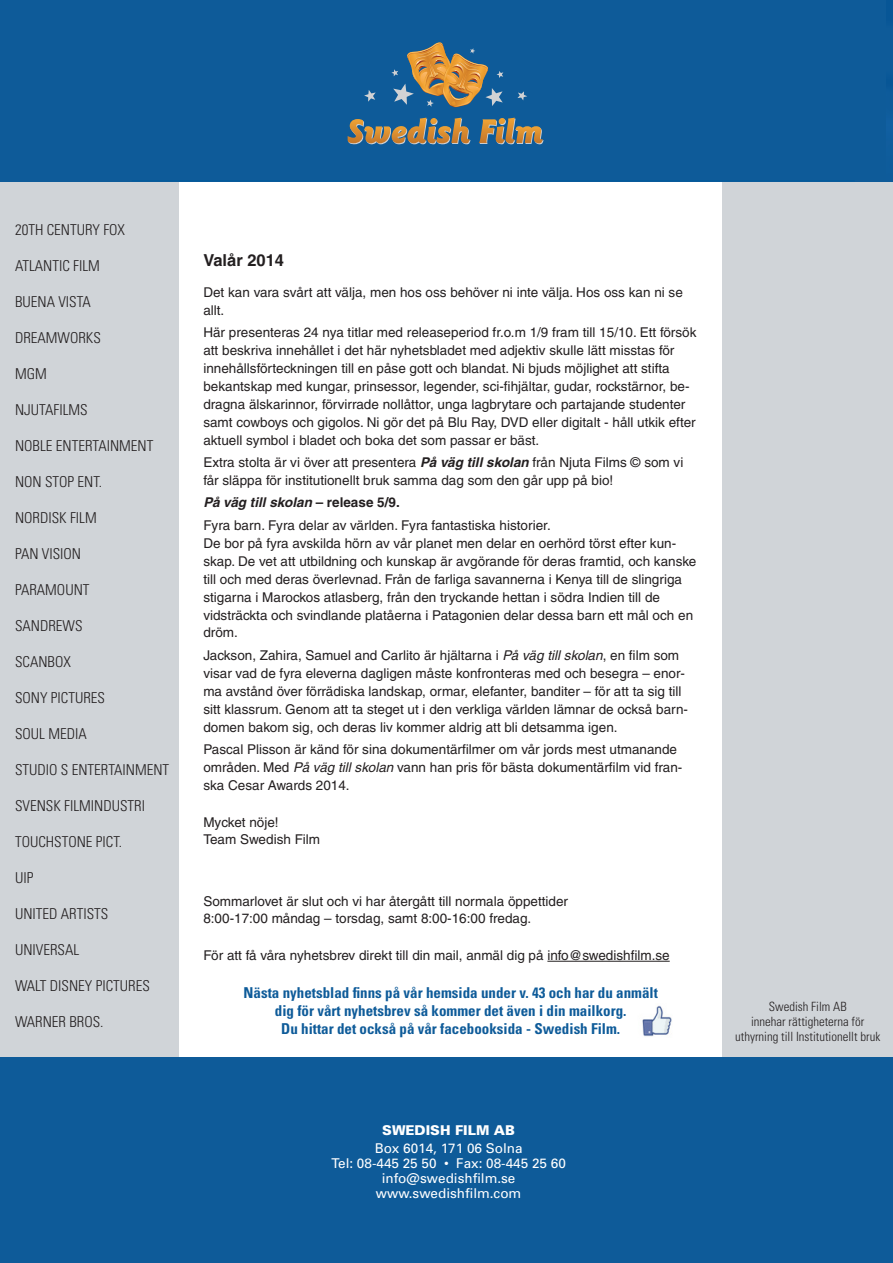
<style>
.page{position:relative;width:893px;height:1263px;background:#fff}
.page>*{position:absolute;margin:0;border:0;box-sizing:border-box;transform-origin:0 0}
.t1{font:700 16.5px "Helvetica";color:#231f20}
.t2{font:300 condensed 15px "Univers";color:#231f20}
.t3{font:700 condensed 15px/18px "Univers";color:#0e5b99;text-align:center}
.t4{font:13.5px/18px "Helvetica";color:#231f20}
.t5{font:13.5px/15px "Univers";color:#fff;text-align:center}
.t6{font:900 13.5px "Univers";color:#fff}
.t7{font:300 condensed 12.75px/15px "Univers";color:#231f20;text-align:center}
.s1{font-weight:700;font-style:italic}
.s2{font-weight:700}
.s3{font-style:italic}
</style>
<div class="page">
<hr style="left:547px;top:961px;width:123px;height:1px;background:#231f20">
<img style="left:642px;top:1005px;width:30px;height:32px">
<div style="left:0;top:181px;width:179px;height:1082px;background:#d0d4d8"></div>
<div style="left:723px;top:0;width:170px;height:1061px;background:#d0d4d8"></div>
<div style="left:0;top:1058px;width:893px;height:205px;background:#0e5b99"></div>
<div style="left:0;top:0;width:893px;height:181px;background:#0e5b99"></div>
<svg style="left:348px;top:118px;width:123px;height:26px"></svg>
<svg style="left:479px;top:118px;width:65px;height:26px"></svg>
<svg style="left:517px;top:91px;width:10px;height:9px"></svg>
<svg style="left:364px;top:90px;width:12px;height:12px"></svg>
<svg style="left:391px;top:42px;width:112px;height:66px"></svg>
<hr style="left:132px;top:180px;width:723px;height:1px;background:#005a9c">
<p class="t2" style="left:15px;top:221px;width:111px">20TH CENTURY FOX</p>
<p class="t2" style="left:15px;top:257px;width:86px">ATLANTIC FILM</p>
<p class="t2" style="left:15px;top:293px;width:77px">BUENA VISTA</p>
<p class="t2" style="left:15px;top:329px;width:87px">DREAMWORKS</p>
<p class="t2" style="left:15px;top:365px;width:33px">MGM</p>
<p class="t2" style="left:15px;top:401px;width:74px">NJUTAFILMS</p>
<p class="t2" style="left:15px;top:437px;width:140px">NOBLE ENTERTAINMENT</p>
<p class="t2" style="left:15px;top:473px;width:88px">NON STOP ENT.</p>
<p class="t2" style="left:15px;top:509px;width:83px">NORDISK FILM</p>
<p class="t2" style="left:15px;top:545px;width:68px">PAN VISION</p>
<p class="t2" style="left:15px;top:581px;width:76px">PARAMOUNT</p>
<p class="t2" style="left:15px;top:617px;width:69px">SANDREWS</p>
<p class="t2" style="left:15px;top:653px;width:57px">SCANBOX</p>
<p class="t2" style="left:15px;top:689px;width:91px">SONY PICTURES</p>
<p class="t2" style="left:15px;top:725px;width:73px">SOUL MEDIA</p>
<p class="t2" style="left:15px;top:761px;width:156px">STUDIO S ENTERTAINMENT</p>
<p class="t2" style="left:15px;top:797px;width:131px">SVENSK FILMINDUSTRI</p>
<p class="t2" style="left:15px;top:833px;width:108px">TOUCHSTONE PICT.</p>
<p class="t2" style="left:15px;top:869px;width:20px">UIP</p>
<p class="t2" style="left:15px;top:905px;width:95px">UNITED ARTISTS</p>
<p class="t2" style="left:15px;top:941px;width:66px">UNIVERSAL</p>
<p class="t2" style="left:15px;top:977px;width:136px">WALT DISNEY PICTURES</p>
<p class="t2" style="left:15px;top:1013px;width:90px">WARNER BROS.</p>
<p class="t1" style="left:203px;top:250px;width:82px">Valår 2014</p>
<p class="t4" style="left:203px;top:283px;width:481px">Det kan vara svårt att välja, men hos oss behöver ni inte välja. Hos oss kan ni se allt.</p>
<p class="t4" style="left:203px;top:323px;width:494px">Här presenteras 24 nya titlar med releaseperiod fr.o.m 1/9 fram till 15/10. Ett försök att beskriva innehållet i det här nyhetsbladet med adjektiv skulle lätt misstas för innehållsförteckningen till en påse gott och blandat. Ni bjuds möjlighet att stifta bekantskap med kungar, prinsessor, legender, sci-fihjältar, gudar, rockstärnor, be&shy;dragna älskarinnor, förvirrade nollåttor, unga lagbrytare och partajande studenter samt cowboys och gigolos. Ni gör det på Blu Ray, DVD eller digitalt - håll utkik efter aktuell symbol i bladet och boka det som passar er bäst.</p>
<p class="t4" style="left:203px;top:453px;width:481px">Extra stolta är vi över att presentera <span class="s1">På väg till skolan</span> från Njuta Films © som vi får släppa för institutionellt bruk samma dag som den går upp på bio!</p>
<p class="t4" style="left:203px;top:491px;width:349px;line-height:22.2px"><span class="s1">På väg till skolan</span> <span class="s2">– release 5/9.<br></span>Fyra barn. Fyra delar av världen. Fyra fantastiska historier.</p>
<p class="t4" style="left:203px;top:534px;width:495px">De bor på fyra avskilda hörn av vår planet men delar en oerhörd törst efter kun&shy;skap. De vet att utbildning och kunskap är avgörande för deras framtid, och kanske till och med deras överlevnad. Från de farliga savannerna i Kenya till de slingriga stigarna i Marockos atlasberg, från den tryckande hettan i södra Indien till de vidsträckta och svindlande platåerna i Patagonien delar dessa barn ett mål och en dröm.</p>
<p class="t4" style="left:203px;top:646px;width:486px">Jackson, Zahira, Samuel and Carlito är hjältarna i <span class="s3">På väg till skolan</span>, en film som visar vad de fyra eleverna dagligen måste konfronteras med och besegra – enor&shy;ma avstånd över förrädiska landskap, ormar, elefanter, banditer – för att ta sig till sitt klassrum. Genom att ta steget ut i den verkliga världen lämnar de också barn&shy;domen bakom sig, och deras liv kommer aldrig att bli detsamma igen.</p>
<p class="t4" style="left:203px;top:740px;width:480px">Pascal Plisson är känd för sina dokumentärfilmer om vår jords mest utmanande områden. Med <span class="s3">På väg till skolan</span> vann han pris för bästa dokumentärfilm vid fran&shy;ska Cesar Awards 2014.</p>
<p class="t4" style="left:203px;top:814px;width:118px;line-height:16.5px">Mycket nöje!<br>Team Swedish Film</p>
<p class="t4" style="left:203px;top:893px;width:366px;line-height:16.5px">Sommarlovet är slut och vi har återgått till normala öppettider<br>8:00-17:00 måndag – torsdag, samt 8:00-16:00 fredag.</p>
<p class="t4" style="left:203px;top:946px;width:468px">För att få våra nyhetsbrev direkt till din mail, anmäl dig på info@swedishfilm.se</p>
<p class="t3" style="left:244px;top:983px;width:416px">Nästa nyhetsblad finns på vår hemsida under v. 43 och har du anmält dig för vårt nyhetsbrev så kommer det även i din mailkorg.<br>Du hittar det också på vår facebooksida - Swedish Film.</p>
<p class="t6" style="left:382px;top:1122px;width:134px">SWEDISH FILM AB</p>
<p class="t5" style="left:331px;top:1141px;width:236px">Box 6014, 171 06 Solna<br>Tel: 08-445 25 50 • Fax: 08-445 25 60 info@swedishfilm.se www.swedishfilm.com</p>
<p class="t7" style="left:735px;top:999px;width:147px">Swedish Film AB<br>innehar rättigheterna för uthyrning till Institutionellt bruk</p>
</div>
